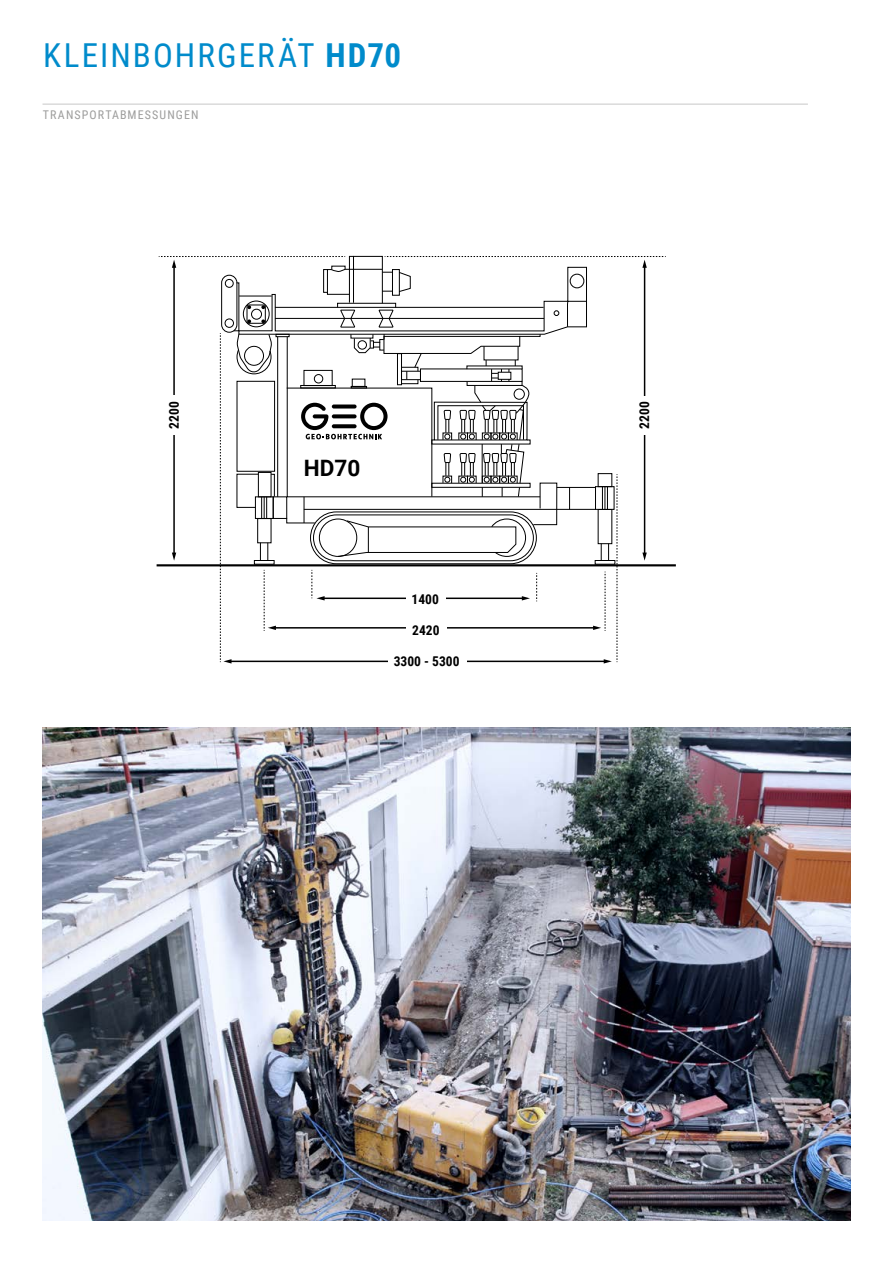
<style>
.page{position:relative;width:893px;height:1263px;background:#fff}
.page>*{position:absolute;margin:0;border:0;box-sizing:border-box;transform-origin:0 0}
.t1{font:33px "Roboto Condensed";letter-spacing:.065em;color:#008bcb}
.t2{font:700 22.65px "Roboto";color:#000}
.t3{font:700 13.5px "Roboto Condensed";color:#000}
.t4{font:12px "Roboto Condensed";letter-spacing:.09em;color:#9d9d9c}
.s1{font-weight:700}
</style>
<div class="page">
<img style="left:43px;top:727px;width:807px;height:493px">
<hr style="left:157px;top:564px;width:519px;height:2px;background:#000">
<svg style="left:159px;top:256px;width:507px;height:407px"></svg>
<hr style="left:43px;top:103px;width:765px;height:2px;background:#dadada">
<h1 class="t1" style="left:43px;top:32px;width:360px">KLEINBOHRGERÄT <span class="s1">HD70</span></h1>
<p class="t4" style="left:43px;top:106px;width:157px">TRANSPORTABMESSUNGEN</p>
<p class="t3" style="left:164px;top:429px;width:29px;rotate:-90deg">2200</p>
<p class="t3" style="left:635px;top:429px;width:29px;rotate:-90deg">2200</p>
<h2 class="t2" style="left:304px;top:452px;width:58px">HD70</h2>
<p class="t3" style="left:412px;top:590px;width:29px">1400</p>
<p class="t3" style="left:412px;top:621px;width:29px">2420</p>
<p class="t3" style="left:394px;top:651px;width:67px">3300 - 5300</p>
</div>
